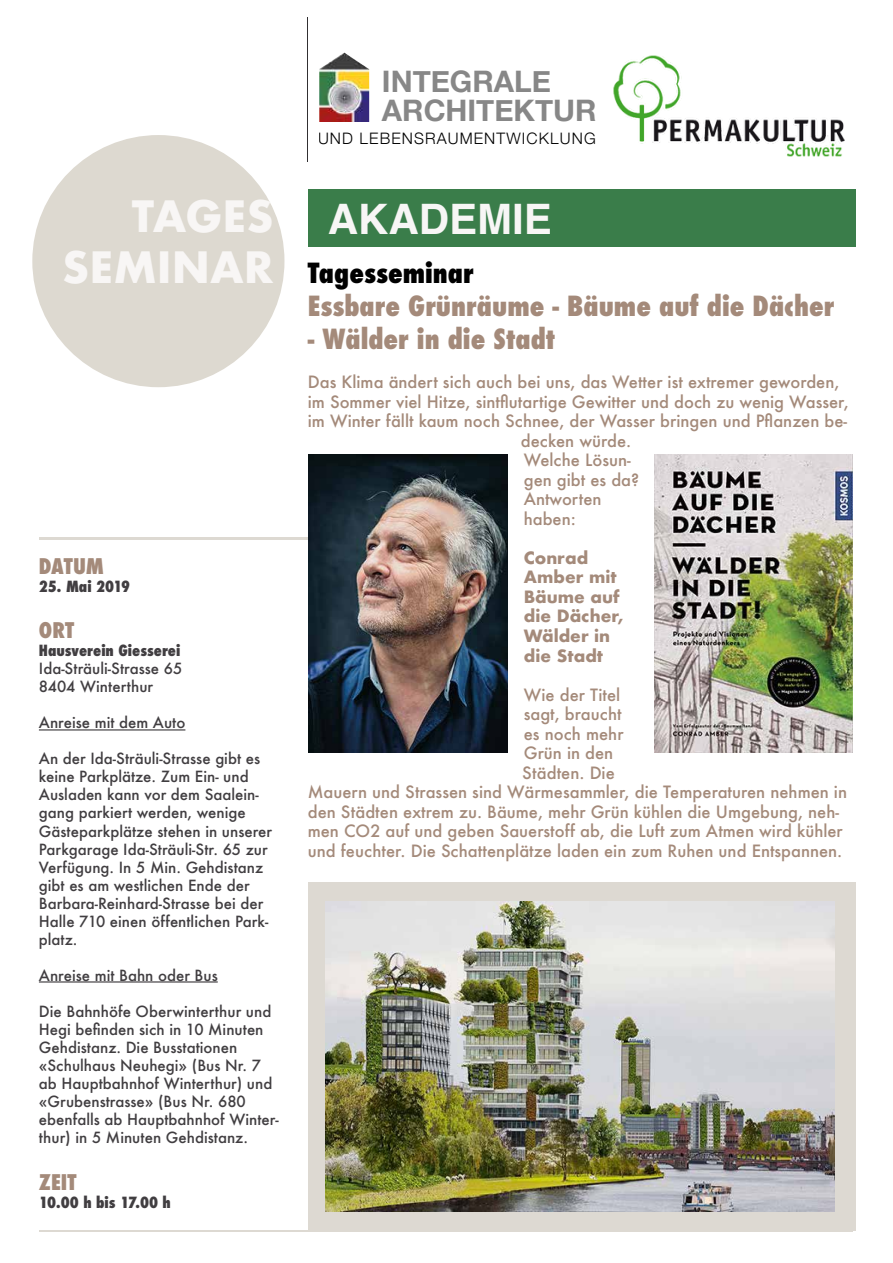
<style>
.page{position:relative;width:893px;height:1263px;background:#fff}
.page>*{position:absolute;margin:0;border:0;box-sizing:border-box;transform-origin:0 0}
.t1{font:700 42px/50.4px "Futura";color:#f8f6f5;text-align:right}
.t2{font:700 42px "Helvetica";color:#f7f6f5}
.t3{font:700 29.7px "Helvetica Neue";color:#878787}
.t4{font:800 condensed 27px "Futura";color:#a48a7a}
.t5{font:800 condensed 27px "Futura";color:#000}
.t6{font:800 condensed 21px "Futura";color:#a48a7a}
.t7{font:500 16.5px "Futura";color:#a48a7a}
.t8{font:700 16.5px/19.5px "Futura";color:#a48a7a}
.t9{font:300 15.75px "Helvetica Neue";letter-spacing:.07em;color:#000}
.t10{font:500 15px/18px "Futura";color:#413e41}
.t11{font:800 condensed 15px "Futura";color:#413e41}
</style>
<div class="page">
<div style="left:32px;top:135px;width:252px;height:252px;background:#ddd9d0;border-radius:50%"></div>
<div style="left:308px;top:882px;width:548px;height:349px;background:#ddd9d2"></div>
<hr style="left:307px;top:17px;width:1px;height:145px;background:#312f31">
<hr style="left:39px;top:1231px;width:814px;height:1px;background:#ddd9d2">
<hr style="left:39px;top:537px;width:269px;height:3px;background:#ddd9d2">
<div style="left:308px;top:189px;width:548px;height:58px;background:#3a7d4a"></div>
<img style="left:308px;top:455px;width:199px;height:297px">
<img style="left:654px;top:455px;width:199px;height:298px">
<hr style="left:39px;top:729px;width:146px;height:1px;background:#413e41">
<hr style="left:39px;top:981px;width:179px;height:1px;background:#413e41">
<img style="left:326px;top:901px;width:509px;height:310px">
<img style="left:319px;top:52px;width:50px;height:70px">
<img style="left:613px;top:55px;width:232px;height:102px">
<h1 class="t1" style="left:62px;top:191px;width:213px">TAGES<br>SEMINAR</h1>
<h3 class="t6" style="left:39px;top:552px;width:67px">DATUM</h3>
<p class="t11" style="left:39px;top:576px;width:93px">25. Mai 2019</p>
<h3 class="t6" style="left:39px;top:616px;width:37px">ORT</h3>
<p class="t11" style="left:39px;top:641px;width:143px">Hausverein Giesserei</p>
<p class="t10" style="left:39px;top:660px;width:145px">Ida-Sträuli-Strasse 65<br>8404 Winterthur</p>
<p class="t10" style="left:39px;top:714px;width:148px">Anreise mit dem Auto</p>
<p class="t10" style="left:39px;top:750px;width:235px">An der Ida-Sträuli-Strasse gibt es keine Parkplätze. Zum Ein- und<br>Ausladen kann vor dem Saalein&shy;gang parkiert werden, wenige<br>Gästeparkplätze stehen in unserer<br>Parkgarage Ida-Sträuli-Str. 65 zur<br>Verfügung. In 5 Min. Gehdistanz gibt es am westlichen Ende der<br>Barbara-Reinhard-Strasse bei der<br>Halle 710 einen öffentlichen Park&shy;platz.</p>
<p class="t10" style="left:39px;top:966px;width:180px">Anreise mit Bahn oder Bus</p>
<p class="t10" style="left:39px;top:1002px;width:241px">Die Bahnhöfe Oberwinterthur und<br>Hegi befinden sich in 10 Minuten<br>Gehdistanz. Die Busstationen «Schulhaus Neuhegi» (Bus Nr. 7 ab Hauptbahnhof Winterthur) und «Grubenstrasse» (Bus Nr. 680 ebenfalls ab Hauptbahnhof Winter&shy;thur) in 5 Minuten Gehdistanz.</p>
<h3 class="t6" style="left:39px;top:1168px;width:39px">ZEIT</h3>
<p class="t11" style="left:39px;top:1192px;width:134px">10.00 h bis 17.00 h</p>
<h2 class="t3" style="left:382px;top:58px;width:170px">INTEGRALE</h2>
<h2 class="t3" style="left:382px;top:87px;width:216px">ARCHITEKTUR</h2>
<p class="t9" style="left:318px;top:125px;width:279px">UND LEBENSRAUMENTWICKLUNG</p>
<h1 class="t2" style="left:328px;top:185px;width:225px">AKADEMIE</h1>
<h3 class="t5" style="left:308px;top:255px;width:167px">Tagesseminar</h3>
<h3 class="t4" style="left:308px;top:288px;width:528px">Essbare Grünräume - Bäume auf die Dächer</h3>
<h3 class="t4" style="left:308px;top:321px;width:249px">- Wälder in die Stadt</h3>
<p class="t7" style="left:308px;top:371px;width:533px">Das Klima ändert sich auch bei uns, das Wetter ist extremer geworden,</p>
<p class="t7" style="left:308px;top:390px;width:543px">im Sommer viel Hitze, sintflutartige Gewitter und doch zu wenig Wasser,</p>
<p class="t7" style="left:308px;top:410px;width:541px">im Winter fällt kaum noch Schnee, der Wasser bringen und Pflanzen be-</p>
<p class="t7" style="left:521px;top:429px;width:112px">decken würde.</p>
<p class="t7" style="left:524px;top:449px;width:108px">Welche Lösun-</p>
<p class="t7" style="left:524px;top:468px;width:117px">gen gibt es da?</p>
<p class="t7" style="left:524px;top:488px;width:79px">Antworten</p>
<p class="t7" style="left:524px;top:507px;width:54px">haben:</p>
<p class="t8" style="left:524px;top:548px;width:102px">Conrad<br>Amber mit<br>Bäume auf die Dächer,<br>Wälder in die Stadt</p>
<p class="t7" style="left:524px;top:683px;width:98px">Wie der Titel</p>
<p class="t7" style="left:524px;top:702px;width:99px">sagt, braucht</p>
<p class="t7" style="left:524px;top:722px;width:101px">es noch mehr</p>
<p class="t7" style="left:524px;top:741px;width:91px">Grün in den</p>
<p class="t7" style="left:522px;top:761px;width:94px">Städten. Die</p>
<p class="t7" style="left:308px;top:780px;width:541px">Mauern und Strassen sind Wärmesammler, die Temperaturen nehmen in</p>
<p class="t7" style="left:308px;top:800px;width:533px">den Städten extrem zu. Bäume, mehr Grün kühlen die Umgebung, neh-</p>
<p class="t7" style="left:308px;top:820px;width:536px">men CO2 auf und geben Sauerstoff ab, die Luft zum Atmen wird kühler</p>
<p class="t7" style="left:308px;top:839px;width:536px">und feuchter. Die Schattenplätze laden ein zum Ruhen und Entspannen.</p>
</div>
